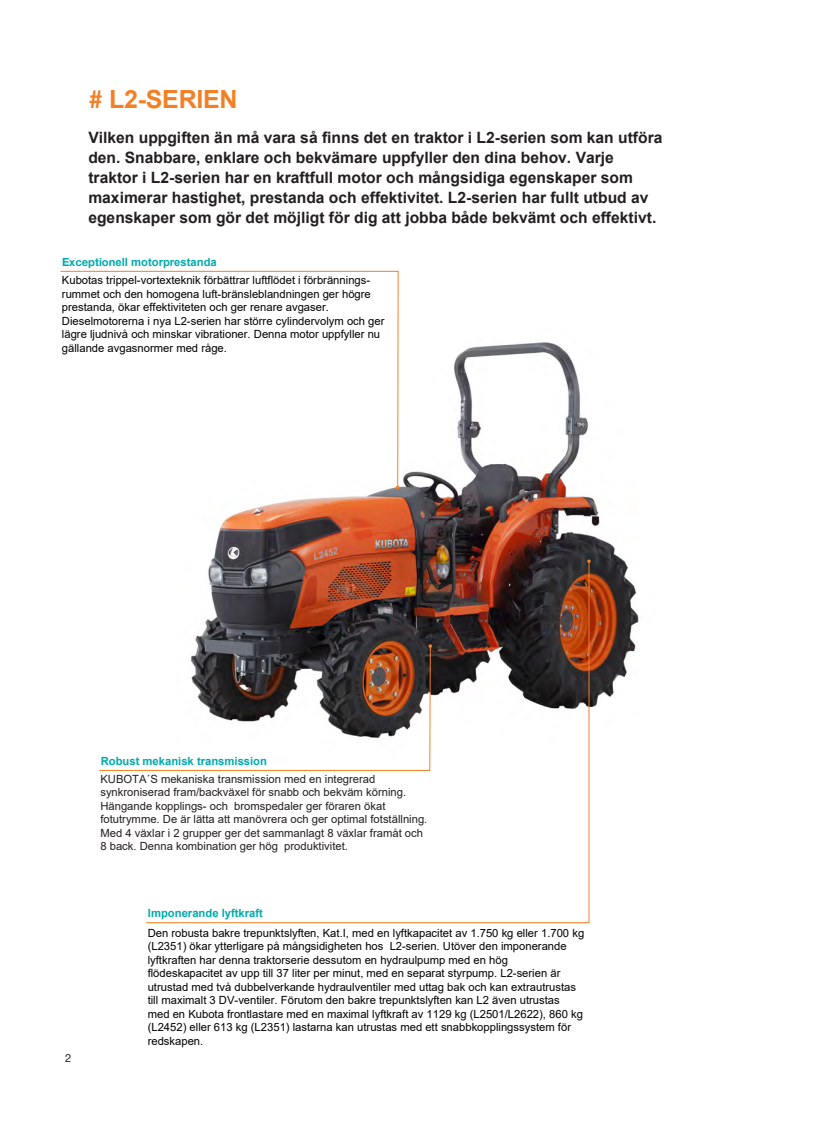
<style>
.page{position:relative;width:818px;height:1127px;background:#fff}
.page>*{position:absolute;margin:0;border:0;box-sizing:border-box;transform-origin:0 0}
._05_Intro{font:700 25px "Arial";letter-spacing:-.01em;color:#f48026}
._05_Intro-2{font:700 15.62px/20px "Arial";color:#231f20}
.t1{font:11.25px/13.5px "Arial";color:#000}
.t2{font:11.25px/13.5px "Arial";color:#221e1f}
._06_Copy{font:700 11.25px "Arial";color:#00aaad}
.t3{font:11.25px "Helvetica Neue LT Std";color:#231f20}
.s1{font-family:"Helvetica Neue LT Std"}
.s2{font-weight:700;color:#00aaad}
.s3{font-style:inherit}
</style>
<div class="page">
<img style="left:211px;top:342px;width:430px;height:366px">
<svg style="left:60px;top:270px;width:339px;height:218px"></svg>
<svg style="left:396px;top:485px;width:3px;height:4px"></svg>
<svg style="left:146px;top:560px;width:444px;height:363px"></svg>
<svg style="left:587px;top:559px;width:4px;height:4px"></svg>
<svg style="left:99px;top:645px;width:332px;height:126px"></svg>
<svg style="left:428px;top:644px;width:4px;height:3px"></svg>
<p class="_05_Intro" style="left:89px;top:81px;width:150px"><span class="s1">#</span> L2-SERIEN</p>
<p class="_05_Intro-2" style="left:88px;top:128px;width:575px">Vilken uppgiften än må vara så finns det en traktor i L2-serien som kan utföra den. Snabbare, enklare och bekvämare uppfyller den dina behov. Varje traktor i L2-serien har en kraftfull motor och mångsidiga egenskaper som maximerar hastighet, prestanda och effektivitet. L2-serien har fullt utbud av egenskaper som gör det möjligt för dig att jobba både bekvämt och effektivt.</p>
<p class="_06_Copy" style="left:62px;top:254px;width:156px"><span class="s1">Exception</span>ell motorprestanda</p>
<p class="t1" style="left:62px;top:273px;width:324px">Kubotas trippel-vortexteknik förbättrar luftflödet i förbrännings&shy;rummet och den homogena luft-bränsleblandningen ger högre prestanda, ökar effektiviteten och ger renare avgaser.<br>Dieselmotorerna i nya L2-serien har större cylindervolym och ger lägre ljudnivå och minskar vibrationer. Denna motor uppfyller nu gällande avgasnormer med råge.</p>
<p class="t2" style="left:100px;top:752px;width:277px;line-height:17.6px"><span class="s2">Robust mekanisk</span> <span class="s2">transmission<br></span>KUBOTA´S mekaniska transmission med en integrerad</p>
<p class="t2" style="left:100px;top:785px;width:329px">synkroniserad fram/backväxel för snabb och bekväm körning.<br>Hängande kopplings- och bromspedaler ger föraren ökat fotutrymme. De är lätta att manövrera och ger optimal fotställning.<br>Med 4 växlar i 2 grupper ger det sammanlagt 8 växlar framåt och 8 back. Denna kombination ger hög produktivitet.</p>
<p class="_06_Copy" style="left:148px;top:905px;width:117px">Imponerande lyftkraft</p>
<p class="t3" style="left:65px;top:1050px;width:8px">2</p>
<p class="t1" style="left:148px;top:925px;width:438px">Den robusta bakre trepunktslyften, Kat.I, med en lyftkapacitet av 1.750 kg eller 1.700 kg (L2351) ökar ytterligare på mångsidigheten hos L2-serien. Utöver den imponerande lyftkraften har denna traktorserie dessutom en hydraulpump med en hög flödeskapacitet av upp till 37 liter per minut, med en separat styrpump. L2-serien är utrustad med två dubbelverkande hydraulventiler med uttag bak och kan extrautrustas till maximalt 3 DV-ventiler. Förutom den bakre trepunktslyften kan L2 även utrustas med en Kubota frontlastare med en maximal lyftkraft av 1129 kg (L2501/<span class="s3">L2622</span>), 860 kg (<span class="s3">L2452</span>) eller 613 kg (L2351) lastarna kan utrustas med ett snabbkopplingssystem för redskapen.</p>
</div>
